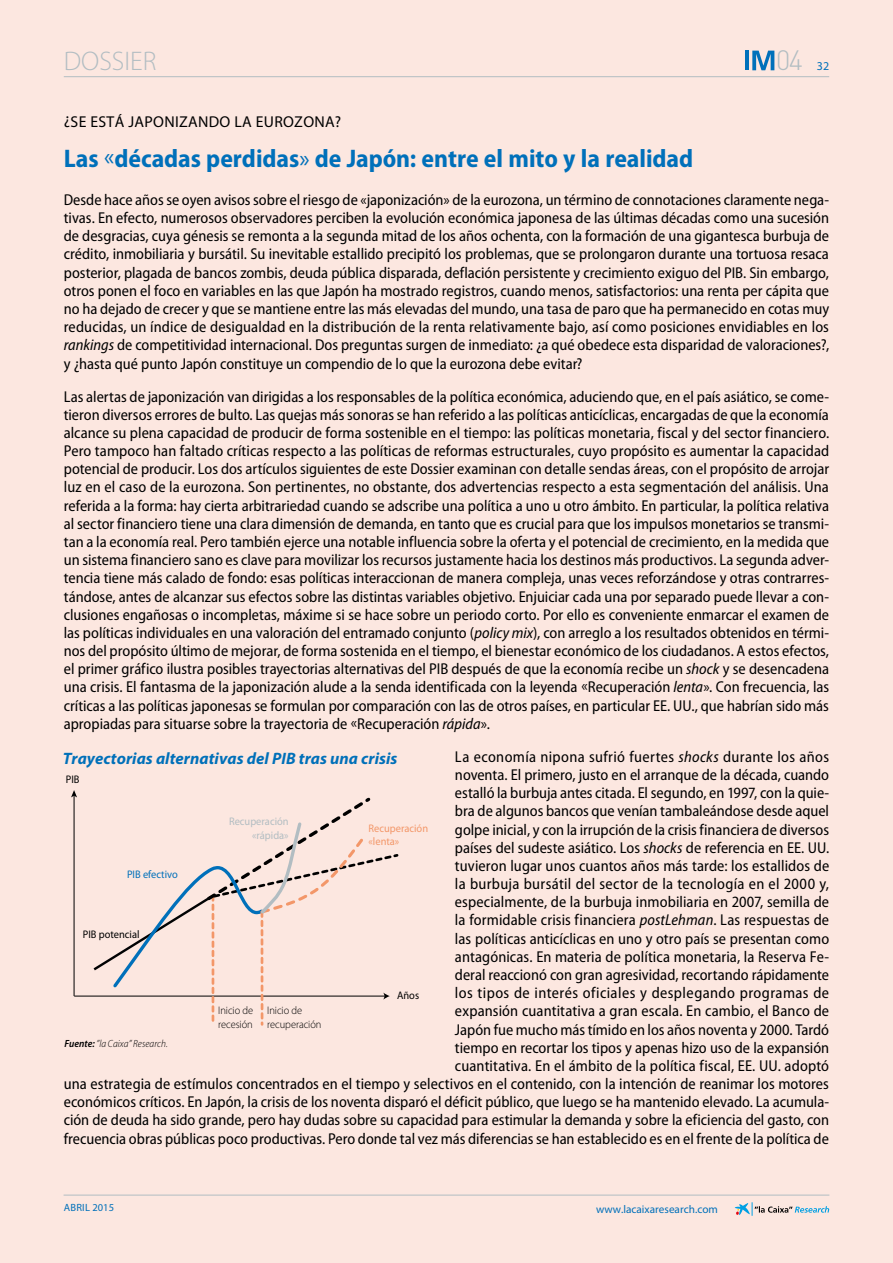
<style>
.page{position:relative;width:893px;height:1263px;background:#fce7e0}
.page>*{position:absolute;margin:0;border:0;box-sizing:border-box;transform-origin:0 0}
.t1{font:300 27.6px "DIN Pro";color:#b2bdc2}
.t2{font:300 27px "Myriad Pro";color:#b2bdc2}
.t3{font:700 semi-condensed 25.5px "Myriad Pro";color:#0070ba}
.t4{font:italic 700 16.5px "Myriad Pro";letter-spacing:.005em;color:#0070b9}
.t5{font:semi-condensed 15.75px/18.1px "Myriad Pro";color:#000;text-align:justify}
.t6{font:15.75px "Myriad Pro";letter-spacing:.02em;color:#000}
.t7{font:12px "Myriad Pro";color:#0070ba}
.t8{font:11.25px "Myriad Pro";color:#0070ba}
.t9{font:300 10.95px/13.2px "Myriad Pro";letter-spacing:-.005em;color:#000;scale:.95 1}
.t10{font:10.95px/13.2px "Myriad Pro";color:#b2bdc2;text-align:right;scale:.95 1}
.t11{font:10.95px "Myriad Pro";color:#000;scale:.95 1}
.t12{font:10.95px/13.2px "Myriad Pro";color:#f39769;scale:.95 1}
.t13{font:10.95px "Myriad Pro";color:#0070ba;scale:.95 1}
.t14{font:italic 300 semi-condensed 10.5px "Myriad Pro";letter-spacing:.005em;color:#000}
.t15{font:10.5px "Myriad Pro";letter-spacing:.02em;color:#0070ba}
.s1{font-weight:400}
.s2{font-style:italic}
.s3{font-weight:600}
</style>
<div class="page">
<hr style="left:64px;top:76px;width:765px;height:1px;background:#b2bdc2">
<hr style="left:64px;top:1195px;width:765px;height:1px;background:#b2bdc2">
<svg style="left:735px;top:1202px;width:94px;height:14px"></svg>
<svg style="left:752px;top:51px;width:22px;height:19px"></svg>
<hr style="left:745px;top:51px;width:3px;height:19px;background:#0070ba">
<hr style="left:74px;top:996px;width:311px;height:1px;background:#000">
<hr style="left:74px;top:795px;width:1px;height:201px;background:#000">
<svg style="left:71px;top:790px;width:6px;height:7px"></svg>
<div style="left:91px;top:795px;width:309px;height:229px;background:#fce7e0"></div>
<h1 class="t1" style="left:776px;top:42px;width:28px">04</h1>
<h2 class="t2" style="left:64px;top:47px;width:94px">DOSSIER</h2>
<p class="t7" style="left:817px;top:60px;width:14px">32</p>
<p class="t6" style="left:64px;top:113px;width:279px">¿SE ESTÁ JAPONIZANDO LA EUROZONA?</p>
<h3 class="t3" style="left:64px;top:144px;width:631px">Las <span class="s1">«</span>décadas perdidas<span class="s1">»</span> de Japón: entre el mito y la realidad</h3>
<p class="t5" style="left:64px;top:191px;width:767px">Desde hace años se oyen avisos sobre el riesgo de «japonización» de la eurozona, un término de connotaciones claramente nega&shy;tivas. En efecto, numerosos observadores perciben la evolución económica japonesa de las últimas décadas como una sucesión de desgracias, cuya génesis se remonta a la segunda mitad de los años ochenta, con la formación de una gigantesca burbuja de crédito, inmobiliaria y bursátil. Su inevitable estallido precipitó los problemas, que se prolongaron durante una tortuosa resaca posterior, plagada de bancos zombis, deuda pública disparada, deflación persistente y crecimiento exiguo del PIB. Sin embargo, otros ponen el foco en variables en las que Japón ha mostrado registros, cuando menos, satisfactorios: una renta per cápita que no ha dejado de crecer y que se mantiene entre las más elevadas del mundo, una tasa de paro que ha permanecido en cotas muy reducidas, un índice de desigualdad en la distribución de la renta relativamente bajo, así como posiciones envidiables en los <span class="s2">rankings</span> de competitividad internacional. Dos preguntas surgen de inmediato: ¿a qué obedece esta disparidad de valoraciones?, y ¿hasta qué punto Japón constituye un compendio de lo que la eurozona debe evitar?</p>
<p class="t5" style="left:64px;top:388px;width:767px">Las alertas de japonización van dirigidas a los responsables de la política económica, aduciendo que, en el país asiático, se come&shy;tieron diversos errores de bulto. Las quejas más sonoras se han referido a las políticas anticíclicas, encargadas de que la economía alcance su plena capacidad de producir de forma sostenible en el tiempo: las políticas monetaria, fiscal y del sector financiero.<br>Pero tampoco han faltado críticas respecto a las políticas de reformas estructurales, cuyo propósito es aumentar la capacidad potencial de producir. Los dos artículos siguientes de este Dossier examinan con detalle sendas áreas, con el propósito de arrojar luz en el caso de la eurozona. Son pertinentes, no obstante, dos advertencias respecto a esta segmentación del análisis. Una referida a la forma: hay cierta arbitrariedad cuando se adscribe una política a uno u otro ámbito. En particular, la política relativa al sector financiero tiene una clara dimensión de demanda, en tanto que es crucial para que los impulsos monetarios se transmi&shy;tan a la economía real. Pero también ejerce una notable influencia sobre la oferta y el potencial de crecimiento, en la medida que un sistema financiero sano es clave para movilizar los recursos justamente hacia los destinos más productivos. La segunda adver&shy;tencia tiene más calado de fondo: esas políticas interaccionan de manera compleja, unas veces reforzándose y otras contrarres&shy;tándose, antes de alcanzar sus efectos sobre las distintas variables objetivo. Enjuiciar cada una por separado puede llevar a con&shy;clusiones engañosas o incompletas, máxime si se hace sobre un periodo corto. Por ello es conveniente enmarcar el examen de las políticas individuales en una valoración del entramado conjunto (<span class="s2">policy mix</span>), con arreglo a los resultados obtenidos en térmi&shy;nos del propósito último de mejorar, de forma sostenida en el tiempo, el bienestar económico de los ciudadanos. A estos efectos, el primer gráfico ilustra posibles trayectorias alternativas del PIB después de que la economía recibe un <span class="s2">shock</span> y se desencadena una crisis. El fantasma de la japonización alude a la senda identificada con la leyenda «Recuperación <span class="s2">lenta</span>». Con frecuencia, las críticas a las políticas japonesas se formulan por comparación con las de otros países, en particular EE. UU., que habrían sido más apropiadas para situarse sobre la trayectoria de «Recuperación <span class="s2">rápida</span>».</p>
<p class="t5" style="left:64px;top:748px;width:767px;text-align:right">La economía nipona sufrió fuertes <span class="s2">shocks</span> durante los años<br>noventa. El primero, justo en el arranque de la década, cuando<br>estalló la burbuja antes citada. El segundo, en 1997, con la quie-<br>bra de algunos bancos que venían tambaleándose desde aquel<br>golpe inicial, y con la irrupción de la crisis financiera de diversos<br>países del sudeste asiático. Los <span class="s2">shocks</span> de referencia en EE. UU.<br>tuvieron lugar unos cuantos años más tarde: los estallidos de<br>la burbuja bursátil del sector de la tecnología en el 2000 y,<br>especialmente, de la burbuja inmobiliaria en 2007, semilla de<br>la formidable crisis financiera <span class="s2">postLehman</span>. Las respuestas de<br>las políticas anticíclicas en uno y otro país se presentan como<br>antagónicas. En materia de política monetaria, la Reserva Fe-<br>deral reaccionó con gran agresividad, recortando rápidamente<br>los tipos de interés oficiales y desplegando programas de<br>expansión cuantitativa a gran escala. En cambio, el Banco de<br>Japón fue mucho más tímido en los años noventa y 2000. Tardó<br>tiempo en recortar los tipos y apenas hizo uso de la expansión<br>cuantitativa. En el ámbito de la política fiscal, EE. UU. adoptó<br>una estrategia de estímulos concentrados en el tiempo y selectivos en el contenido, con la intención de reanimar los motores económicos críticos. En Japón, la crisis de los noventa disparó el déficit público, que luego se ha mantenido elevado. La acumula&shy;ción de deuda ha sido grande, pero hay dudas sobre su capacidad para estimular la demanda y sobre la eficiencia del gasto, con frecuencia obras públicas poco productivas. Pero donde tal vez más diferencias se han establecido es en el frente de la política de</p>
<p class="t4" style="left:63px;top:749px;width:336px">Trayectorias alternativas del PIB tras una crisis</p>
<p class="t11" style="left:66px;top:773px;width:16px">PIB</p>
<p class="t10" style="left:229px;top:815px;width:64px">Recuperación «rápida»</p>
<p class="t12" style="left:369px;top:822px;width:64px">Recuperación «lenta»</p>
<p class="t13" style="left:127px;top:868px;width:55px">PIB efectivo</p>
<p class="t11" style="left:83px;top:928px;width:61px">PIB potencial</p>
<p class="t11" style="left:397px;top:989px;width:25px">Años</p>
<p class="t9" style="left:218px;top:1004px;width:38px">Inicio de recesión</p>
<p class="t9" style="left:267px;top:1004px;width:59px">Inicio de recuperación</p>
<p class="t14" style="left:64px;top:1038px;width:105px"><span class="s3">Fuente:</span> ”la Caixa” Research.</p>
<p class="t15" style="left:64px;top:1202px;width:52px">abril 2015</p>
<p class="t8" style="left:596px;top:1203px;width:123px">www.lacaixaresearch.com</p>
</div>
